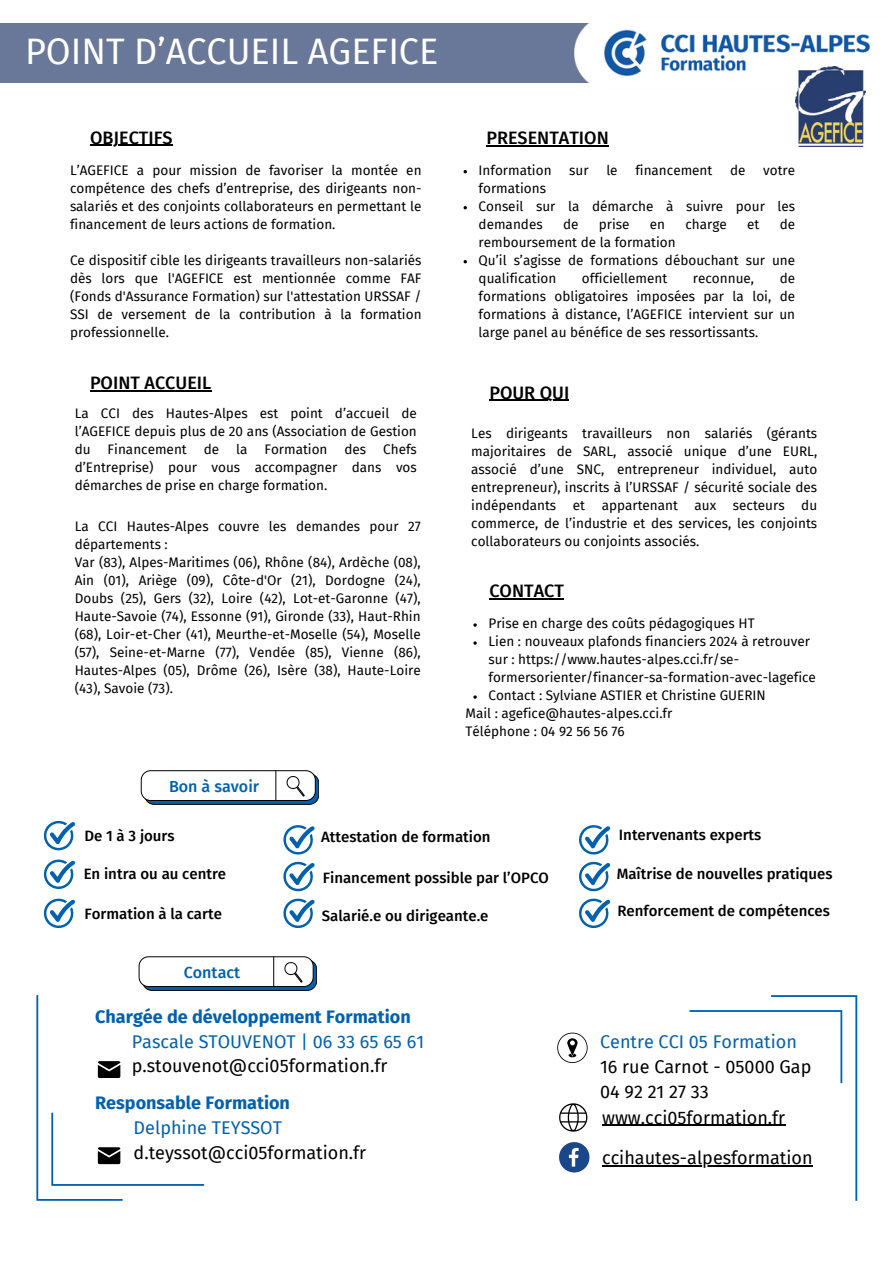
<style>
.page{position:relative;width:894px;height:1264px;background:#fff}
.page>*{position:absolute;margin:0;border:0;box-sizing:border-box;transform-origin:0 0}
.t1{font:36px "Fira Sans";color:#fff}
.t2{font:18px "Fira Sans";color:#000}
.t3{font:18px/24.8px "Fira Sans";color:#0061af}
.t4{font:700 18px "Fira Sans";color:#0061af}
.t5{font:500 18px "Fira Sans";color:#000}
.t6{font:500 16.05px "Fira Sans";color:#0061af}
.t7{font:500 15px "Fira Sans";color:#000}
.t8{font:13.5px/18px "Fira Sans";color:#000;text-align:justify}
.s1{color:#000}
</style>
<div class="page">
<svg style="left:559px;top:1103px;width:28px;height:28px"></svg>
<svg style="left:557px;top:1032px;width:30px;height:30px"></svg>
<svg style="left:689px;top:995px;width:168px;height:205px"></svg>
<svg style="left:43px;top:820px;width:32px;height:31px"></svg>
<svg style="left:141px;top:770px;width:177px;height:34px"></svg>
<svg style="left:43px;top:859px;width:32px;height:30px"></svg>
<svg style="left:43px;top:898px;width:32px;height:30px"></svg>
<svg style="left:283px;top:825px;width:31px;height:104px"></svg>
<svg style="left:36px;top:956px;width:280px;height:244px"></svg>
<svg style="left:579px;top:825px;width:31px;height:103px"></svg>
<svg style="left:559px;top:1142px;width:30px;height:30px"></svg>
<hr style="left:602px;top:1124px;width:183px;height:1px;background:#000">
<hr style="left:602px;top:1164px;width:210px;height:2px;background:#000">
<div style="left:0;top:23px;width:803px;height:59px;background:#697899"></div>
<img style="left:574px;top:23px;width:296px;height:68px">
<img style="left:795px;top:67px;width:69px;height:80px">
<hr style="left:489px;top:400px;width:80px;height:1px;background:#000">
<hr style="left:90px;top:145px;width:83px;height:1px;background:#000">
<hr style="left:486px;top:145px;width:122px;height:1px;background:#000">
<svg style="left:463px;top:170px;width:4px;height:3px"></svg>
<svg style="left:463px;top:206px;width:4px;height:3px"></svg>
<svg style="left:463px;top:260px;width:4px;height:3px"></svg>
<hr style="left:489px;top:598px;width:75px;height:1px;background:#000">
<hr style="left:90px;top:390px;width:121px;height:1px;background:#000">
<p class="t1" style="left:25px;top:30px;width:415px">POINT D’ACCUEIL AGEFICE</p>
<p class="t5" style="left:90px;top:127px;width:84px">OBJECTIFS</p>
<p class="t8" style="left:70px;top:161px;width:353px">L’AGEFICE a pour mission de favoriser la montée en compétence des chefs d’entreprise, des dirigeants non&shy;salariés et des conjoints collaborateurs en permettant le financement de leurs actions de formation.</p>
<p class="t8" style="left:70px;top:251px;width:353px">Ce dispositif cible les dirigeants travailleurs non-salariés dès lors que l'AGEFICE est mentionnée comme FAF (Fonds d'Assurance Formation) sur l'attestation URSSAF / SSI de versement de la contribution à la formation professionnelle.</p>
<p class="t5" style="left:90px;top:372px;width:123px">POINT ACCUEIL</p>
<p class="t8" style="left:75px;top:404px;width:343px">La CCI des Hautes-Alpes est point d’accueil de l’AGEFICE depuis plus de 20 ans (Association de Gestion du</p>
<p class="t8" style="left:108px;top:440px;width:81px">Financement</p>
<p class="t8" style="left:204px;top:440px;width:17px">de</p>
<p class="t8" style="left:236px;top:440px;width:13px">la</p>
<p class="t8" style="left:264px;top:440px;width:65px">Formation</p>
<p class="t8" style="left:344px;top:440px;width:23px">des</p>
<p class="t8" style="left:75px;top:440px;width:343px;text-indent:308px">Chefs d’Entreprise) pour vous accompagner dans vos démarches de prise en charge formation.</p>
<p class="t8" style="left:75px;top:517px;width:347px">La CCI Hautes-Alpes couvre les demandes pour 27 départements :</p>
<p class="t8" style="left:75px;top:553px;width:347px">Var (83), Alpes-Maritimes (06), Rhône (84), Ardèche (08), Ain (01), Ariège (09), Côte-d'Or (21), Dordogne (24), Doubs (25), Gers (32), Loire (42), Lot-et-Garonne (47), Haute-Savoie (74), Essonne (91), Gironde (33), Haut-Rhin (68), Loir-et-Cher (41), Meurthe-et-Moselle (54), Moselle (57), Seine-et-Marne (77), Vendée (85), Vienne (86), Hautes-Alpes (05), Drôme (26), Isère (38), Haute-Loire (43), Savoie (73).</p>
<p class="t5" style="left:486px;top:127px;width:124px">PRESENTATION</p>
<p class="t8" style="left:478px;top:161px;width:74px">Information</p>
<p class="t8" style="left:569px;top:161px;width:21px">sur</p>
<p class="t8" style="left:606px;top:161px;width:13px">le</p>
<p class="t8" style="left:635px;top:161px;width:79px">financement</p>
<p class="t8" style="left:730px;top:161px;width:17px">de</p>
<p class="t8" style="left:763px;top:161px;width:33px">votre</p>
<p class="t8" style="left:478px;top:179px;width:69px">formations</p>
<p class="t8" style="left:478px;top:197px;width:318px">Conseil sur la démarche à suivre pour les demandes</p>
<p class="t8" style="left:563px;top:215px;width:17px">de</p>
<p class="t8" style="left:598px;top:215px;width:32px">prise</p>
<p class="t8" style="left:649px;top:215px;width:17px">en</p>
<p class="t8" style="left:685px;top:215px;width:43px">charge</p>
<p class="t8" style="left:747px;top:215px;width:14px">et</p>
<p class="t8" style="left:779px;top:215px;width:17px">de</p>
<p class="t8" style="left:478px;top:233px;width:198px">remboursement de la formation</p>
<p class="t8" style="left:478px;top:251px;width:318px">Qu’il s’agisse de formations débouchant sur une qualification</p>
<p class="t8" style="left:581px;top:269px;width:87px">officiellement</p>
<p class="t8" style="left:692px;top:269px;width:63px">reconnue,</p>
<p class="t8" style="left:478px;top:269px;width:318px;text-indent:301px">de formations obligatoires imposées par la loi, de formations à distance, l’AGEFICE intervient sur un large panel au bénéfice de ses ressortissants.</p>
<h6 class="t5" style="left:489px;top:382px;width:81px">POUR QUI</h6>
<p class="t8" style="left:471px;top:424px;width:347px">Les dirigeants travailleurs non salariés (gérants majoritaires de SARL, associé unique d’une EURL, associé d’une SNC, entrepreneur individuel, auto entrepreneur), inscrits à l’URSSAF / sécurité sociale des indépendants et appartenant aux secteurs du commerce, de l’industrie et des services, les conjoints collaborateurs ou conjoints associés.</p>
<p class="t5" style="left:489px;top:580px;width:76px">CONTACT</p>
<p class="t8" style="left:488px;top:614px;width:267px">Prise en charge des coûts pédagogiques HT</p>
<p class="t8" style="left:488px;top:632px;width:329px;text-align:left">Lien : nouveaux plafonds financiers 2024 à retrouver sur : https://www.hautes-alpes.cci.fr/se&shy;formersorienter/financer-sa-formation-avec-lagefice</p>
<p class="t8" style="left:488px;top:686px;width:279px">Contact : Sylviane ASTIER et Christine GUERIN</p>
<p class="t8" style="left:465px;top:704px;width:208px">Mail : agefice@hautes-alpes.cci.fr</p>
<p class="t8" style="left:465px;top:722px;width:161px">Téléphone : 04 92 56 56 76</p>
<p class="t6" style="left:169px;top:777px;width:92px">Bon à savoir</p>
<p class="t7" style="left:84px;top:827px;width:92px">De 1 à 3 jours</p>
<p class="t7" style="left:84px;top:865px;width:144px">En intra ou au centre</p>
<h3 class="t7" style="left:84px;top:904px;width:139px">Formation à la carte</h3>
<p class="t6" style="left:184px;top:963px;width:58px">Contact</p>
<h1 class="t7" style="left:321px;top:828px;width:171px">Attestation de formation</h1>
<p class="t7" style="left:323px;top:869px;width:228px">Financement possible par l’OPCO</p>
<h3 class="t7" style="left:322px;top:907px;width:168px">Salarié.e ou dirigeante.e</h3>
<h3 class="t4" style="left:95px;top:1005px;width:317px">Chargée de développement Formation</h3>
<p class="t3" style="left:132px;top:1029px;width:294px">Pascale STOUVENOT | 06 33 65 65 61</p>
<p class="t2" style="left:132px;top:1055px;width:257px">p.stouvenot@cci05formation.fr</p>
<p class="t4" style="left:95px;top:1091px;width:196px">Responsable Formation</p>
<p class="t3" style="left:134px;top:1115px;width:150px">Delphine TEYSSOT</p>
<p class="t2" style="left:134px;top:1142px;width:234px">d.teyssot@cci05formation.fr</p>
<p class="t7" style="left:618px;top:826px;width:144px">Intervenants experts</p>
<p class="t7" style="left:616px;top:865px;width:217px">Maîtrise de nouvelles pratiques</p>
<h3 class="t7" style="left:617px;top:902px;width:214px">Renforcement de compétences</h3>
<h2 class="t3" style="left:600px;top:1030px;width:213px">Centre CCI 05 Formation<br><span class="s1">16 rue Carnot - 05000 Gap</span></h2>
<p class="t2" style="left:600px;top:1081px;width:110px">04 92 21 27 33</p>
<p class="t2" style="left:602px;top:1106px;width:185px">www.cci05formation.fr</p>
<p class="t2" style="left:602px;top:1147px;width:212px">ccihautes-alpesformation</p>
</div>
